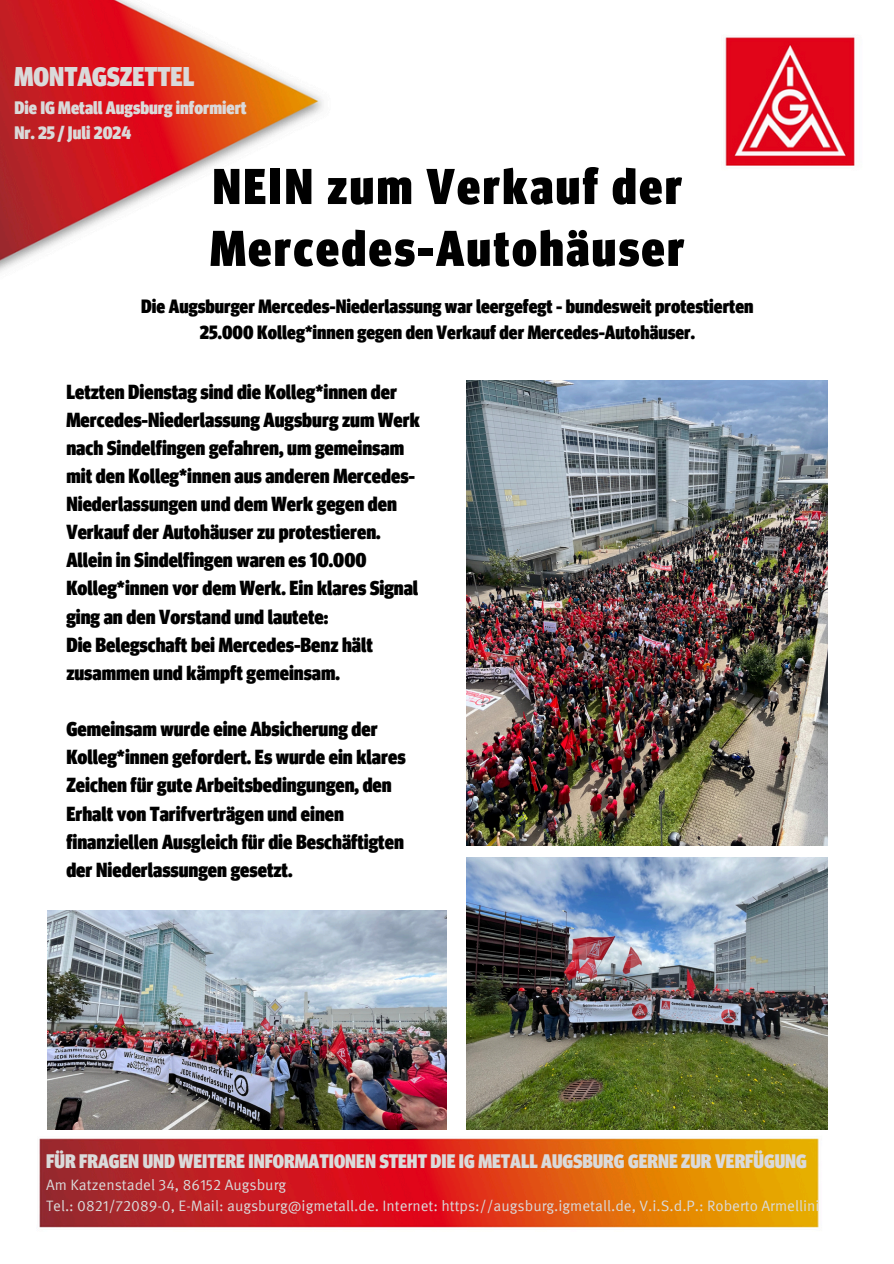
<style>
.page{position:relative;width:894px;height:1264px;background:#fff}
.page>*{position:absolute;margin:0;border:0;box-sizing:border-box;transform-origin:0 0}
.t1{font:900 condensed 50.4px/61.8px "Meta Head IGM";letter-spacing:.05em;color:#000}
.t2{font:900 condensed 27px "Meta Head IGM";color:#dadada}
.t3{font:900 condensed 20.25px/28.2px "Meta Head IGM";color:#000}
.t4{font:900 condensed 19.5px "Meta Head IGM";color:#dadada}
.t5{font:900 condensed 19.2px/25.8px "Meta Head IGM";color:#000;text-align:center}
.t6{font:900 condensed 18px/24.8px "Meta Head IGM";color:#dadada}
.t7{font:15px "Meta IGM";color:#dadada}
</style>
<div class="page">
<img style="left:0;top:0;width:855px;height:1228px">
<img style="left:466px;top:380px;width:361px;height:465px">
<img style="left:466px;top:857px;width:361px;height:272px">
<img style="left:47px;top:910px;width:400px;height:219px">
<p class="t2" style="left:15px;top:60px;width:181px">MONTAGSZETTEL</p>
<p class="t6" style="left:15px;top:96px;width:233px">Die IG Metall Augsburg informiert<br>Nr. 25 / Juli 2024</p>
<p class="t1" style="left:210px;top:156px;width:475px">NEIN zum Verkauf der<br>Mercedes-Autohäuser</p>
<p class="t5" style="left:141px;top:293px;width:613px">Die Augsburger Mercedes-Niederlassung war leergefegt - bundesweit protestierten<br>25.000 Kolleg*innen gegen den Verkauf der Mercedes-Autohäuser.</p>
<p class="t3" style="left:66px;top:377px;width:355px">Letzten Dienstag sind die Kolleg*innen der Mercedes-Niederlassung Augsburg zum Werk nach Sindelfingen gefahren, um gemeinsam mit den Kolleg*innen aus anderen Mercedes-Niederlassungen und dem Werk gegen den Verkauf der Autohäuser zu protestieren.<br>Allein in Sindelfingen waren es 10.000<br>Kolleg*innen vor dem Werk. Ein klares Signal ging an den Vorstand und lautete:<br>Die Belegschaft bei Mercedes-Benz hält zusammen und kämpft gemeinsam.</p>
<p class="t3" style="left:66px;top:715px;width:340px">Gemeinsam wurde eine Absicherung der Kolleg*innen gefordert. Es wurde ein klares Zeichen für gute Arbeitsbedingungen, den Erhalt von Tarifverträgen und einen finanziellen Ausgleich für die Beschäftigten der Niederlassungen gesetzt.</p>
<h2 class="t4" style="left:46px;top:1148px;width:762px">FÜR FRAGEN UND WEITERE INFORMATIONEN STEHT DIE IG METALL AUGSBURG GERNE ZUR VERFÜGUNG</h2>
<h2 class="t7" style="left:46px;top:1175px;width:241px">Am Katzenstadel 34, 86152 Augsburg</h2>
<p class="t7" style="left:46px;top:1195px;width:774px">Tel.: 0821/72089-0, E-Mail: augsburg@igmetall.de. Internet: https://augsburg.igmetall.de, V.i.S.d.P.: Roberto Armellini</p>
</div>
